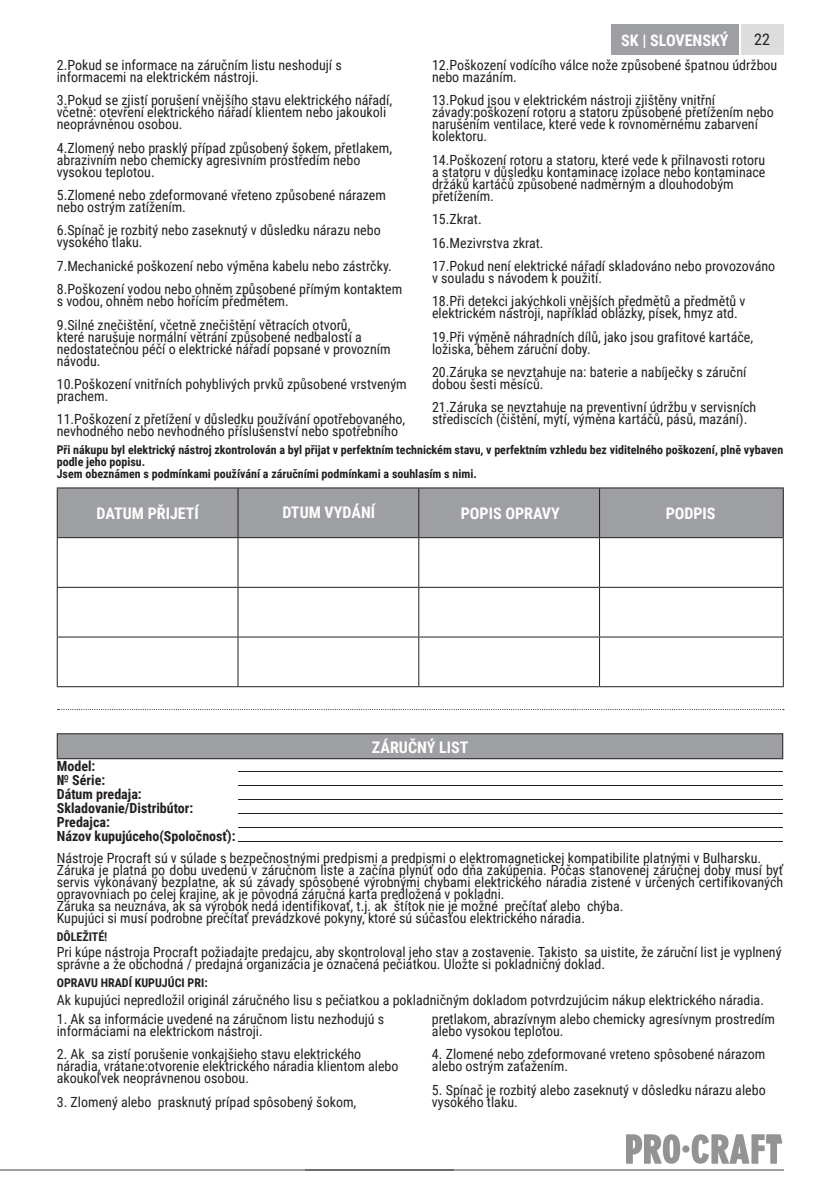
<style>
.page{position:relative;width:840px;height:1191px;background:#fff}
.page>*{position:absolute;margin:0;border:0;box-sizing:border-box;transform-origin:0 0}
.t1{font:700 16px "Roboto Condensed";color:#fff}
.t2{font:16px "Roboto Condensed";color:#231f20}
.t3{font:14px/12px "Roboto Condensed";color:#231f20}
.t4{font:700 14px/14px "Roboto Condensed";color:#231f20}
.t5{font:700 12px/12px "Roboto Condensed";color:#231f20}
</style>
<div class="page">
<div style="left:58px;top:488px;width:724px;height:49px;background:#9d9fa2"></div>
<hr style="left:57px;top:487px;width:181px;height:1px;background:#231f20">
<hr style="left:57px;top:488px;width:1px;height:49px;background:#231f20">
<hr style="left:238px;top:487px;width:180px;height:1px;background:#231f20">
<hr style="left:237px;top:488px;width:1px;height:49px;background:#231f20">
<hr style="left:418px;top:487px;width:181px;height:1px;background:#231f20">
<hr style="left:418px;top:488px;width:1px;height:49px;background:#231f20">
<hr style="left:599px;top:487px;width:184px;height:1px;background:#231f20">
<hr style="left:598px;top:488px;width:1px;height:49px;background:#231f20">
<hr style="left:782px;top:488px;width:1px;height:49px;background:#231f20">
<hr style="left:57px;top:537px;width:181px;height:1px;background:#231f20">
<hr style="left:57px;top:538px;width:1px;height:49px;background:#231f20">
<hr style="left:238px;top:537px;width:180px;height:1px;background:#231f20">
<hr style="left:237px;top:538px;width:1px;height:49px;background:#231f20">
<hr style="left:418px;top:537px;width:181px;height:1px;background:#231f20">
<hr style="left:418px;top:538px;width:1px;height:49px;background:#231f20">
<hr style="left:599px;top:537px;width:184px;height:1px;background:#231f20">
<hr style="left:598px;top:538px;width:1px;height:49px;background:#231f20">
<hr style="left:782px;top:538px;width:1px;height:49px;background:#231f20">
<hr style="left:57px;top:587px;width:181px;height:1px;background:#231f20">
<hr style="left:57px;top:588px;width:1px;height:48px;background:#231f20">
<hr style="left:238px;top:587px;width:180px;height:1px;background:#231f20">
<hr style="left:237px;top:588px;width:1px;height:48px;background:#231f20">
<hr style="left:418px;top:587px;width:181px;height:1px;background:#231f20">
<hr style="left:418px;top:588px;width:1px;height:48px;background:#231f20">
<hr style="left:599px;top:587px;width:184px;height:1px;background:#231f20">
<hr style="left:598px;top:588px;width:1px;height:48px;background:#231f20">
<hr style="left:782px;top:588px;width:1px;height:48px;background:#231f20">
<hr style="left:57px;top:636px;width:181px;height:1px;background:#231f20">
<hr style="left:57px;top:637px;width:1px;height:49px;background:#231f20">
<hr style="left:238px;top:636px;width:180px;height:1px;background:#231f20">
<hr style="left:237px;top:637px;width:1px;height:49px;background:#231f20">
<hr style="left:418px;top:636px;width:181px;height:1px;background:#231f20">
<hr style="left:418px;top:637px;width:1px;height:49px;background:#231f20">
<hr style="left:599px;top:636px;width:184px;height:1px;background:#231f20">
<hr style="left:598px;top:637px;width:1px;height:49px;background:#231f20">
<hr style="left:782px;top:637px;width:1px;height:49px;background:#231f20">
<hr style="left:57px;top:686px;width:181px;height:1px;background:#231f20">
<hr style="left:238px;top:686px;width:180px;height:1px;background:#231f20">
<hr style="left:418px;top:686px;width:181px;height:1px;background:#231f20">
<hr style="left:599px;top:686px;width:184px;height:1px;background:#231f20">
<div style="left:57px;top:733px;width:725px;height:25px;background:#9d9fa2"></div>
<div style="left:57px;top:733px;width:725px;height:26px;border:1px solid #231f20"></div>
<hr style="left:238px;top:771px;width:544px;height:1px;background:#231f20">
<hr style="left:238px;top:785px;width:544px;height:1px;background:#231f20">
<hr style="left:238px;top:799px;width:544px;height:1px;background:#231f20">
<hr style="left:238px;top:813px;width:544px;height:1px;background:#231f20">
<hr style="left:238px;top:827px;width:544px;height:1px;background:#231f20">
<hr style="left:238px;top:841px;width:544px;height:1px;background:#231f20">
<svg style="left:57px;top:709px;width:726px;height:1px"></svg>
<div style="left:740px;top:25px;width:42px;height:30px;background:#ddd"></div>
<div style="left:611px;top:25px;width:127px;height:30px;background:#9d9fa2"></div>
<hr style="left:454px;top:1168px;width:329px;height:2px;background:#9d9fa2">
<hr style="left:304px;top:1168px;width:150px;height:2px;background:#6c6d70">
<hr style="left:0;top:1168px;width:304px;height:2px;background:#9d9fa2">
<svg style="left:626px;top:1134px;width:53px;height:29px"></svg>
<svg style="left:691px;top:1134px;width:91px;height:29px"></svg>
<svg style="left:681px;top:1145px;width:8px;height:7px"></svg>
<p class="t3" style="left:57px;top:59px;width:286px">2.Pokud se informace na záručním listu neshodují s informacemi na elektrickém nástroji.</p>
<p class="t3" style="left:57px;top:94px;width:337px">3.Pokud se zjistí porušení vnějšího stavu elektrického nářadí, včetně: otevření elektrického nářadí klientem nebo jakoukoli neoprávněnou osobou.</p>
<p class="t3" style="left:57px;top:141px;width:337px">4.Zlomený nebo prasklý případ způsobený šokem, přetlakem, abrazivním nebo chemicky agresivním prostředím nebo vysokou teplotou.</p>
<p class="t3" style="left:57px;top:189px;width:330px">5.Zlomené nebo zdeformované vřeteno způsobené nárazem nebo ostrým zatížením.</p>
<p class="t3" style="left:57px;top:224px;width:325px">6.Spínač je rozbitý nebo zaseknutý v důsledku nárazu nebo vysokého tlaku.</p>
<p class="t3" style="left:57px;top:254px;width:347px;line-height:23.4px">7.Mechanické poškození nebo výměna kabelu nebo zástrčky.<br>8.Poškození vodou nebo ohněm způsobené přímým kontaktem</p>
<p class="t3" style="left:57px;top:289px;width:295px;line-height:23.4px">s vodou, ohněm nebo hořícím předmětem.<br>9.Silné znečištění, včetně znečištění větracích otvorů,</p>
<p class="t3" style="left:57px;top:330px;width:335px">které narušuje normální větrání způsobené nedbalostí a nedostatečnou péčí o elektrické nářadí popsané v provozním návodu.</p>
<p class="t3" style="left:57px;top:377px;width:351px">10.Poškození vnitřních pohyblivých prvků způsobené vrstveným prachem.</p>
<p class="t3" style="left:57px;top:413px;width:350px">11.Poškození z přetížení v důsledku používání opotřebovaného, nevhodného nebo nevhodného příslušenství nebo spotřebního</p>
<p class="t1" style="left:621px;top:29px;width:109px">SK | SLOVENSKÝ</p>
<p class="t2" style="left:753px;top:28px;width:17px">22</p>
<p class="t3" style="left:432px;top:59px;width:346px">12.Poškození vodícího válce nože způsobené špatnou údržbou nebo mazáním.</p>
<p class="t3" style="left:432px;top:94px;width:343px">13.Pokud jsou v elektrickém nástroji zjištěny vnitřní závady:poškození rotoru a statoru způsobené přetížením nebo narušením ventilace, které vede k rovnoměrnému zabarvení kolektoru.</p>
<p class="t3" style="left:432px;top:153px;width:335px">14.Poškození rotoru a statoru, které vede k přilnavosti rotoru a statoru v důsledku kontaminace izolace nebo kontaminace držáků kartáčů způsobené nadměrným a dlouhodobým přetížením.</p>
<p class="t3" style="left:432px;top:207px;width:344px;line-height:23.4px">15.Zkrat.<br>16.Mezivrstva zkrat.<br>17.Pokud není elektrické nářadí skladováno nebo provozováno</p>
<p class="t3" style="left:432px;top:266px;width:315px;line-height:23.4px">v souladu s návodem k použití.<br>18.Při detekci jakýchkoli vnějších předmětů a předmětů v</p>
<p class="t3" style="left:432px;top:301px;width:322px;line-height:23.4px">elektrickém nástroji, například oblázky, písek, hmyz atd.<br>19.Při výměně náhradních dílů, jako jsou grafitové kartáče,</p>
<p class="t3" style="left:432px;top:336px;width:316px;line-height:23.4px">ložiska, během záruční doby.<br>20.Záruka se nevztahuje na: baterie a nabíječky s záruční</p>
<p class="t3" style="left:432px;top:372px;width:325px;line-height:23.4px">dobou šesti měsíců.<br>21.Záruka se nevztahuje na preventivní údržbu v servisních</p>
<p class="t3" style="left:432px;top:413px;width:317px">střediscích (čištění, mytí, výměna kartáčů, pásů, mazání).</p>
<p class="t5" style="left:57px;top:443px;width:727px">Při nákupu byl elektrický nástroj zkontrolován a byl přijat v perfektním technickém stavu, v perfektním vzhledu bez viditelného poškození, plně vybaven podle jeho popisu.<br>Jsem obeznámen s podmínkami používání a záručními podmínkami a souhlasím s nimi.</p>
<p class="t1" style="left:96px;top:502px;width:104px">DATUM PŘIJETÍ</p>
<p class="t1" style="left:282px;top:501px;width:94px">DTUM VYDÁNÍ</p>
<p class="t1" style="left:460px;top:502px;width:101px">POPIS OPRAVY</p>
<p class="t1" style="left:665px;top:501px;width:51px">PODPIS</p>
<p class="t1" style="left:372px;top:736px;width:98px">ZÁRUČNÝ LIST</p>
<p class="t4" style="left:57px;top:758px;width:180px">Model:<br>№ Série:<br>Dátum predaja:<br>Skladovanie/Distribútor:<br>Predajca:<br>Názov kupujúceho(Spoločnosť):</p>
<p class="t3" style="left:57px;top:851px;width:727px">Nástroje Procraft sú v súlade s bezpečnostnými predpismi a predpismi o elektromagnetickej kompatibilite platnými v Bulharsku.<br>Záruka je platná po dobu uvedenú v záručnom liste a začína plynúť odo dňa zakúpenia. Počas stanovenej záručnej doby musí byť servis vykonávaný bezplatne, ak sú závady spôsobené výrobnými chybami elektrického náradia zistené v určených certifikovaných opravovniach po celej krajine, ak je pôvodná záručná karta predložená v pokladni.<br>Záruka sa neuznáva, ak sa výrobok nedá identifikovať, t.j. ak štítok nie je možné prečítať alebo chýba.<br>Kupujúci si musí podrobne prečítať prevádzkové pokyny, ktoré sú súčasťou elektrického náradia.</p>
<p class="t5" style="left:57px;top:930px;width:52px">DÔLEŽITÉ!</p>
<p class="t3" style="left:57px;top:946px;width:725px">Pri kúpe nástroja Procraft požiadajte predajcu, aby skontroloval jeho stav a zostavenie. Takisto sa uistite, že záruční list je vyplnený správne a že obchodná / predajná organizácia je označená pečiatkou. Uložte si pokladničný doklad.</p>
<p class="t5" style="left:57px;top:976px;width:152px">OPRAVU HRADÍ KUPUJÚCI PRI:</p>
<p class="t3" style="left:57px;top:994px;width:708px">Ak kupujúci nepredložil originál záručného lisu s pečiatkou a pokladničným dokladom potvrdzujúcim nákup elektrického náradia.</p>
<p class="t3" style="left:57px;top:1012px;width:329px">1. Ak sa informácie uvedené na záručnom listu nezhodujú s informáciami na elektrickom nástroji.</p>
<p class="t3" style="left:57px;top:1048px;width:343px">2. Ak sa zistí porušenie vonkajšieho stavu elektrického náradia, vrátane:otvorenie elektrického náradia klientom alebo akoukoľvek neoprávnenou osobou.</p>
<p class="t3" style="left:57px;top:1095px;width:301px">3. Zlomený alebo prasknutý prípad spôsobený šokom,</p>
<p class="t3" style="left:431px;top:1012px;width:344px">pretlakom, abrazívnym alebo chemicky agresívnym prostredím alebo vysokou teplotou.</p>
<p class="t3" style="left:431px;top:1048px;width:335px">4. Zlomené nebo zdeformované vreteno spôsobené nárazom alebo ostrým zaťažením.</p>
<p class="t3" style="left:431px;top:1083px;width:335px">5. Spínač je rozbitý alebo zaseknutý v dôsledku nárazu alebo vysokého tlaku.</p>
</div>
